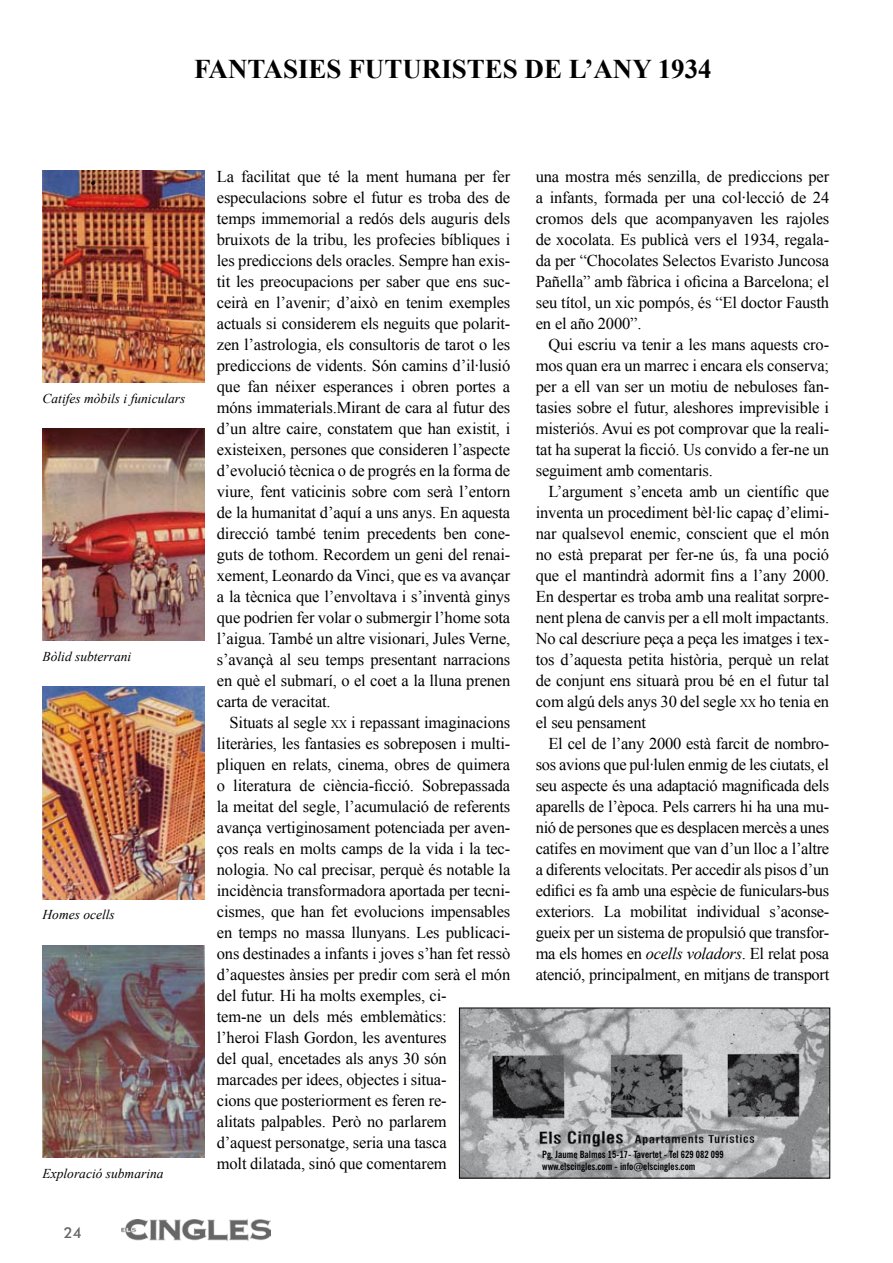
<style>
.page{position:relative;width:893px;height:1263px;background:#fff}
.page>*{position:absolute;margin:0;border:0;box-sizing:border-box;transform-origin:0 0}
.t1{font:700 27px "Times New Roman";color:#000}
.t2{font:16.5px/21px "Times New Roman";letter-spacing:-.01em;color:#000;text-align:justify}
.t3{font:500 15px "Futura BT";color:#646567}
.t4{font:15px "Times New Roman";color:#000}
.t5{font:italic 13.5px "Times New Roman";color:#000}
.t6{font:700 condensed 9.9px/11.2px "News Gothic BT";color:#000}
.s1{font-size:11.55px}
.s2{font-style:italic}
</style>
<div class="page">
<img style="left:122px;top:1219px;width:149px;height:22px">
<img style="left:43px;top:170px;width:161px;height:213px">
<img style="left:43px;top:428px;width:161px;height:213px">
<img style="left:43px;top:687px;width:161px;height:212px">
<img style="left:43px;top:945px;width:161px;height:213px">
<img style="left:461px;top:1010px;width:367px;height:166px">
<div style="left:459px;top:1008px;width:371px;height:170px;border:1px solid #000"></div>
<h1 class="t1" style="left:194px;top:50px;width:105px">FANTASIES</h1>
<h1 class="t1" style="left:348px;top:50px;width:35px">FUTURISTES</h1>
<h1 class="t1" style="left:525px;top:50px;width:189px">DE L’ANY 1934</h1>
<p class="t4" style="left:90px;top:173px;width:7px">•</p>
<p class="t5" style="left:43px;top:389px;width:144px">Catifes mòbils i funiculars</p>
<p class="t5" style="left:43px;top:647px;width:90px">Bòlid subterrani</p>
<p class="t5" style="left:43px;top:905px;width:74px">Homes ocells</p>
<p class="t5" style="left:43px;top:1164px;width:123px">Exploració submarina</p>
<p class="t3" style="left:64px;top:1224px;width:20px">24</p>
<p class="t2" style="left:217px;top:165px;width:295px">La facilitat que té la ment humana per fer especulacions sobre el futur es troba des de temps immemorial a redós dels auguris dels bruixots de la tribu, les profecies bíbliques i les prediccions dels oracles. Sempre han exis&shy;tit les preocupacions per saber que ens suc&shy;ceirà en l’avenir; d’això en tenim exemples actuals si considerem els neguits que polarit&shy;zen l’astrologia, els consultoris de tarot o les prediccions de vidents. Són camins d’il·lusió que fan néixer esperances i obren portes a móns immaterials.Mirant de cara al futur des d’un altre caire, constatem que han existit, i existeixen, persones que consideren l’aspecte d’evolució tècnica o de progrés en la forma de viure, fent vaticinis sobre com serà l’entorn de la humanitat d’aquí a uns anys. En aquesta direcció també tenim precedents ben cone&shy;guts de tothom. Recordem un geni del renai&shy;xement, Leonardo da Vinci, que es va avançar a la tècnica que l’envoltava i s’inventà ginys que podrien fer volar o submergir l’home sota l’aigua. També un altre visionari, Jules Verne, s’avançà al seu temps presentant narracions en què el submarí, o el coet a la lluna prenen carta de veracitat.</p>
<p class="t2" style="left:217px;top:711px;width:295px;text-align:left;text-indent:13px">Situats al segle <span class="s1">XX</span> i repassant imaginacions literàries, les fantasies es sobreposen i multi&shy;pliquen en relats, cinema, obres de quimera o literatura de ciència-ficció. Sobrepassada la meitat del segle, l’acumulació de referents avança vertiginosament potenciada per aven&shy;ços reals en molts camps de la vida i la tec&shy;nologia. No cal precisar, perquè és notable la incidència transformadora aportada per tecni&shy;cismes, que han fet evolucions impensables en temps no massa llunyans. Les publicaci&shy;ons destinades a infants i joves s’han fet ressò d’aquestes ànsies per predir com serà el món del futur. Hi ha molts exemples, ci-<br>tem-ne un dels més emblemàtics:<br>l’heroi Flash Gordon, les aventures<br>del qual, encetades als anys 30 són marcades per idees, objectes i situa-<br>cions que posteriorment es feren re-<br>alitats palpables. Però no parlarem<br>d’aquest personatge, seria una tasca<br>molt dilatada, sinó que comentarem</p>
<p class="t2" style="left:536px;top:165px;width:295px">una mostra més senzilla, de prediccions per a infants, formada per una col·lecció de 24 cromos dels que acompanyaven les rajoles de xocolata. Es publicà vers el 1934, regala&shy;da per “Chocolates Selectos Evaristo Juncosa Pañella” amb fàbrica i oficina a Barcelona; el seu títol, un xic pompós, és “El doctor Fausth en el año 2000”.</p>
<p class="t2" style="left:536px;top:333px;width:295px;text-indent:13px">Qui escriu va tenir a les mans aquests cro&shy;mos quan era un marrec i encara els conserva; per a ell van ser un motiu de nebuloses fan&shy;tasies sobre el futur, aleshores imprevisible i misteriós. Avui es pot comprovar que la reali&shy;tat ha superat la ficció. Us convido a fer-ne un seguiment amb comentaris.</p>
<p class="t2" style="left:536px;top:480px;width:295px;text-indent:13px">L’argument s’enceta amb un científic que inventa un procediment bèl·lic capaç d’elimi&shy;nar qualsevol enemic, conscient que el món no està preparat per fer-ne ús, fa una poció que el mantindrà adormit fins a l’any 2000.<br>En despertar es troba amb una realitat sorpre&shy;nent plena de canvis per a ell molt impactants.<br>No cal descriure peça a peça les imatges i tex&shy;tos d’aquesta petita història, perquè un relat de conjunt ens situarà prou bé en el futur tal com algú dels anys 30 del segle <span class="s1">XX</span> ho tenia en el seu pensament</p>
<p class="t2" style="left:536px;top:732px;width:295px;text-indent:13px">El cel de l’any 2000 està farcit de nombro&shy;sos avions que pul·lulen enmig de les ciutats, el seu aspecte és una adaptació magnificada dels aparells de l’època. Pels carrers hi ha una mu&shy;nió de persones que es desplacen mercès a unes catifes en moviment que van d’un lloc a l’altre a diferents velocitats. Per accedir als pisos d’un edifici es fa amb una espècie de funiculars-bus exteriors. La mobilitat individual s’aconse&shy;gueix per un sistema de propulsió que transfor&shy;ma els homes en <span class="s2">ocells voladors</span>. El relat posa atenció, principalment, en mitjans de transport</p>
<p class="t6" style="left:542px;top:1149px;width:183px">Pg. Jaume Balmes 15-17- Tavertet - Tel 629 082 099 www.elscingles.com - info@elscingles.com</p>
</div>
